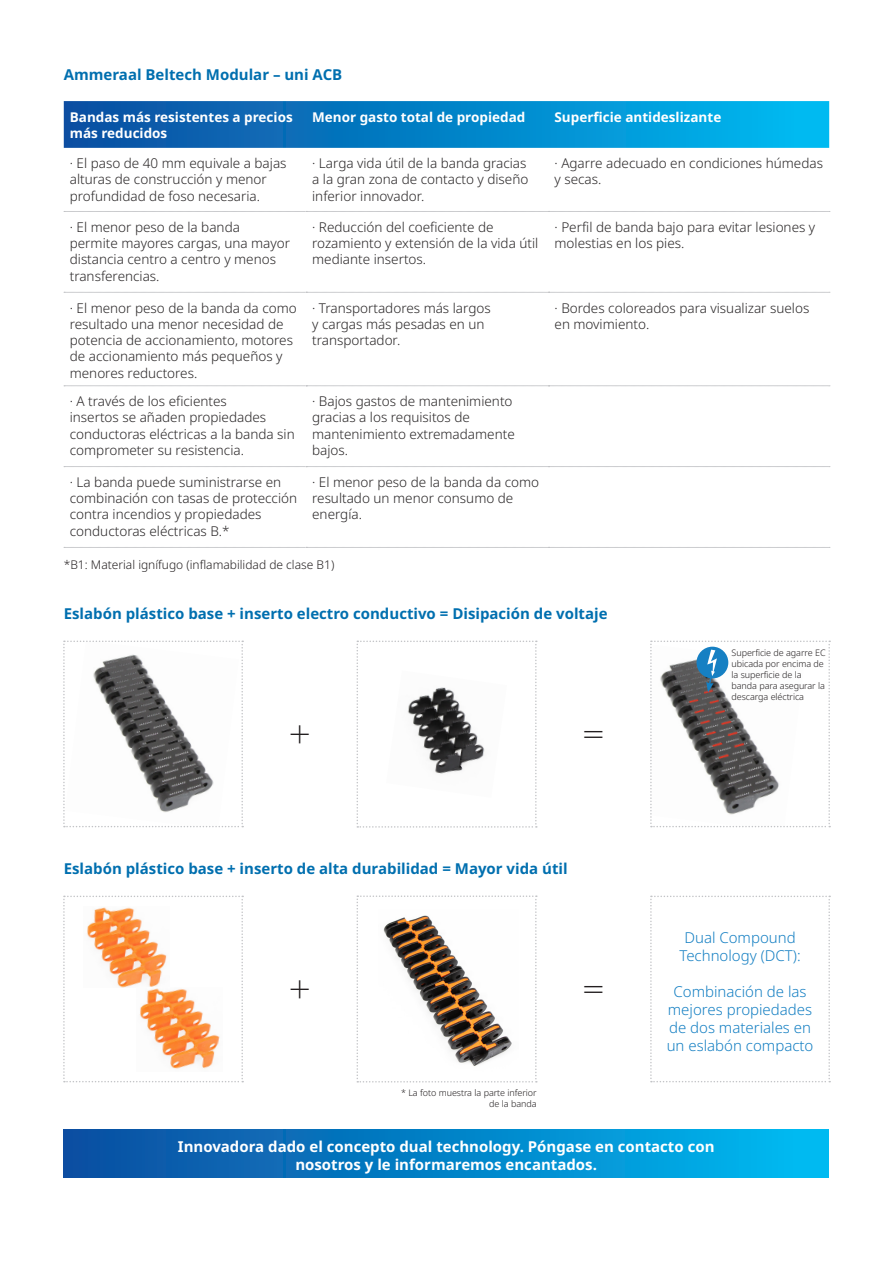
<style>
.page{position:relative;width:893px;height:1263px;background:#fff}
.page>*{position:absolute;margin:0;border:0;box-sizing:border-box;transform-origin:0 0}
.t1{font:34.35px "Times New Roman";color:#231f20}
.t2{font:700 15px "Noto Sans";color:#006faf}
.t3{font:300 15px/18px "Noto Sans";color:#1680c3;text-align:center}
.t4{font:700 15px/18px "Noto Sans";color:#fff;text-align:center}
.t5{font:300 13.5px/16.2px "Noto Sans";color:#282526}
.t6{font:700 13.5px/16.2px "Noto Sans";color:#fff}
.t7{font:300 12px "Noto Sans";color:#231f20}
.times_8_pt_center_al{font:300 9px/10.8px "Noto Sans";letter-spacing:-.01em;color:#231f20}
</style>
<div class="page">
<svg style="left:63px;top:640px;width:180px;height:187px"></svg>
<svg style="left:63px;top:896px;width:180px;height:186px"></svg>
<svg style="left:357px;top:640px;width:180px;height:188px"></svg>
<svg style="left:357px;top:895px;width:180px;height:187px"></svg>
<svg style="left:650px;top:896px;width:180px;height:186px"></svg>
<svg style="left:650px;top:640px;width:180px;height:187px"></svg>
<div style="left:64px;top:1129px;width:764px;height:49px;background:linear-gradient(to right,#0c4c9f,#00bbf2)"></div>
<svg style="left:64px;top:101px;width:765px;height:47px;background:#0584c8"></svg>
<svg style="left:64px;top:292px;width:766px;height:1px"></svg>
<svg style="left:64px;top:386px;width:766px;height:1px"></svg>
<svg style="left:64px;top:547px;width:766px;height:1px"></svg>
<svg style="left:64px;top:211px;width:766px;height:1px"></svg>
<svg style="left:64px;top:466px;width:766px;height:1px"></svg>
<p class="t2" style="left:64px;top:64px;width:280px">Ammeraal Beltech Modular – uni ACB</p>
<p class="t6" style="left:70px;top:109px;width:224px">Bandas más resistentes a precios más reducidos</p>
<p class="t6" style="left:312px;top:109px;width:215px">Menor gasto total de propiedad</p>
<p class="t6" style="left:555px;top:109px;width:168px">Superficie antideslizante</p>
<p class="t5" style="left:70px;top:155px;width:218px">· El paso de 40 mm equivale a bajas alturas de construcción y menor profundidad de foso necesaria.</p>
<p class="t5" style="left:312px;top:155px;width:218px">· Larga vida útil de la banda gracias a la gran zona de contacto y diseño inferior innovador.</p>
<p class="t5" style="left:555px;top:155px;width:270px">· Agarre adecuado en condiciones húmedas y secas.</p>
<p class="t5" style="left:70px;top:219px;width:222px">· El menor peso de la banda permite mayores cargas, una mayor distancia centro a centro y menos transferencias.</p>
<p class="t5" style="left:312px;top:219px;width:228px">· Reducción del coeficiente de rozamiento y extensión de la vida útil mediante insertos.</p>
<p class="t5" style="left:555px;top:219px;width:262px">· Perfil de banda bajo para evitar lesiones y molestias en los pies.</p>
<p class="t5" style="left:70px;top:300px;width:228px">· El menor peso de la banda da como resultado una menor necesidad de potencia de accionamiento, motores de accionamiento más pequeños y menores reductores.</p>
<p class="t5" style="left:312px;top:300px;width:180px">· Transportadores más largos y cargas más pesadas en un transportador.</p>
<p class="t5" style="left:555px;top:300px;width:256px">· Bordes coloreados para visualizar suelos en movimiento.</p>
<p class="t5" style="left:70px;top:394px;width:226px">· A través de los eficientes<br>insertos se añaden propiedades conductoras eléctricas a la banda sin comprometer su resistencia.</p>
<p class="t5" style="left:312px;top:394px;width:204px">· Bajos gastos de mantenimiento gracias a los requisitos de mantenimiento extremadamente bajos.</p>
<p class="t5" style="left:70px;top:474px;width:229px">· La banda puede suministrarse en combinación con tasas de protección contra incendios y propiedades conductoras eléctricas B.*</p>
<p class="t5" style="left:312px;top:474px;width:228px">· El menor peso de la banda da como resultado un menor consumo de energía.</p>
<p class="t7" style="left:64px;top:556px;width:272px">*B1: Material ignífugo (inflamabilidad de clase B1)</p>
<p class="t2" style="left:64px;top:603px;width:545px">Eslabón plástico base + inserto electro conductivo = Disipación de voltaje</p>
<p class="t1" style="left:290px;top:710px;width:21px">+</p>
<p class="t1" style="left:584px;top:710px;width:21px">=</p>
<p class="t2" style="left:64px;top:858px;width:505px">Eslabón plástico base + inserto de alta durabilidad = Mayor vida útil</p>
<p class="t1" style="left:290px;top:965px;width:21px">+</p>
<p class="times_8_pt_center_al" style="left:401px;top:1088px;width:137px;text-align:right">* La foto muestra la parte inferior de la banda</p>
<p class="t1" style="left:584px;top:965px;width:21px">=</p>
<p class="times_8_pt_center_al" style="left:732px;top:648px;width:95px">Superficie de agarre EC ubicada por encima de la superficie de la banda para asegurar la descarga eléctrica</p>
<p class="t3" style="left:679px;top:929px;width:123px">Dual Compound<br>Technology (DCT):</p>
<p class="t3" style="left:667px;top:983px;width:148px">Combinación de las mejores propiedades de dos materiales en un eslabón compacto</p>
<p class="t4" style="left:178px;top:1137px;width:538px">Innovadora dado el concepto dual technology. Póngase en contacto con nosotros y le informaremos encantados.</p>
</div>
